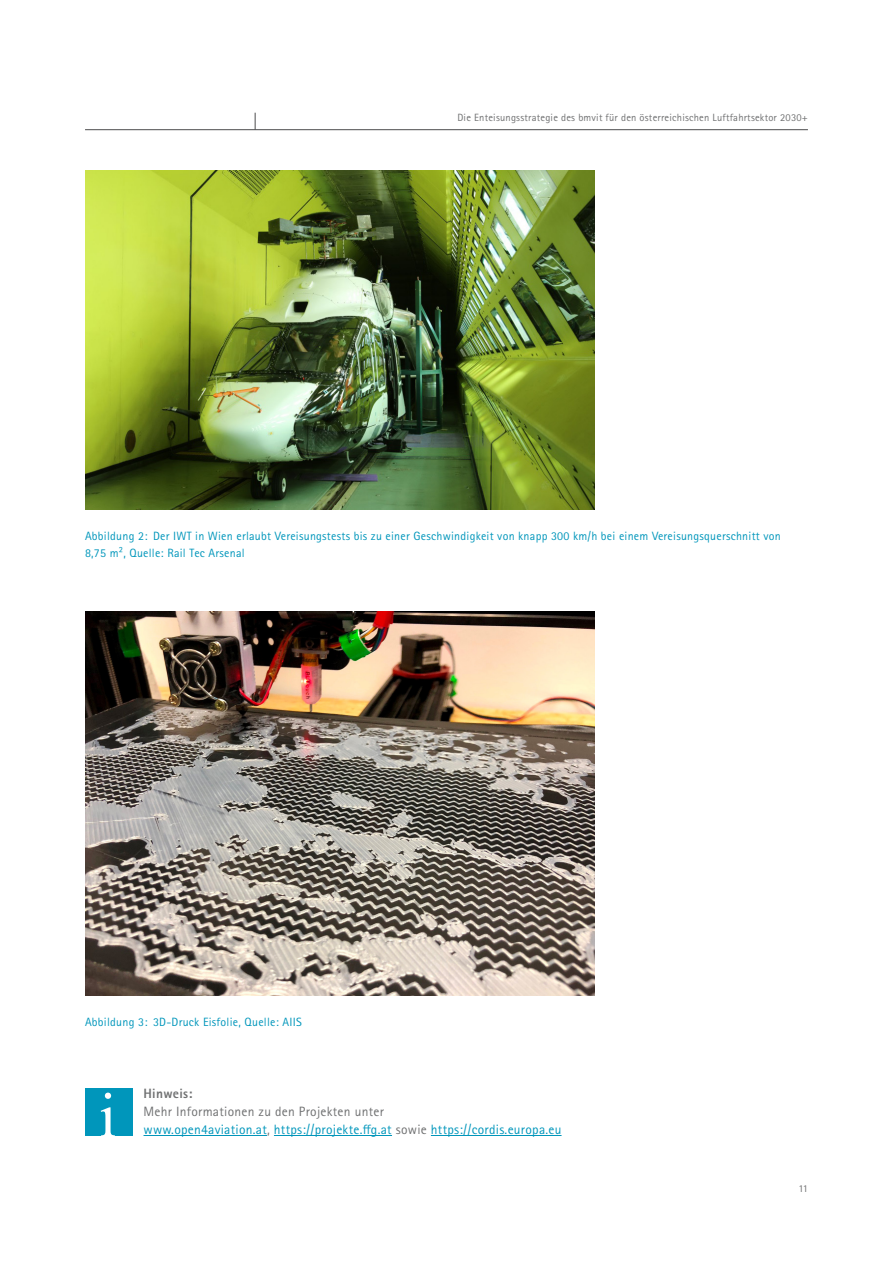
<style>
.page{position:relative;width:893px;height:1263px;background:#fff}
.page>*{position:absolute;margin:0;border:0;box-sizing:border-box;transform-origin:0 0}
.t1{font:63px "Times New Roman";color:#fff}
.t2{font:13.5px/18px "Rotis Sans Serif Pro";letter-spacing:.02em;color:#0096bb}
.t3{font:800 13.5px "Rotis Sans Serif Pro";letter-spacing:.02em;color:#707172}
.t4{font:12px/16.5px "Rotis Sans Serif Pro";letter-spacing:.02em;color:#0096bb}
.t5{font:10.5px "Rotis Sans Serif Pro";letter-spacing:.02em;color:#707172}
.s1{color:#707172}
</style>
<div class="page">
<hr style="left:85px;top:129px;width:723px;height:1px;background:#4b4b4d">
<svg style="left:255px;top:113px;width:1px;height:17px"></svg>
<hr style="left:144px;top:1135px;width:123px;height:1px;background:#0096bb">
<hr style="left:274px;top:1135px;width:118px;height:1px;background:#0096bb">
<hr style="left:431px;top:1135px;width:131px;height:1px;background:#0096bb">
<div style="left:85px;top:1088px;width:48px;height:47px;background:#0096bb"></div>
<img style="left:85px;top:170px;width:510px;height:340px">
<img style="left:85px;top:611px;width:510px;height:385px">
<p class="t5" style="left:457px;top:111px;width:352px">Die Enteisungsstrategie des bmvit für den österreichischen Luftfahrtsektor 2030+</p>
<p class="t4" style="left:85px;top:528px;width:697px">Abbildung 2: Der IWT in Wien erlaubt Vereisungstests bis zu einer Geschwindigkeit von knapp 300 km/h bei einem Vereisungsquerschnitt von<br>8,75 m², Quelle: Rail Tec Arsenal</p>
<p class="t4" style="left:85px;top:1014px;width:218px">Abbildung 3: 3D-Druck Eisfolie, Quelle: AIIS</p>
<h1 class="t1" style="left:99px;top:1073px;width:19px">i</h1>
<p class="t3" style="left:144px;top:1085px;width:50px">Hinweis:</p>
<p class="t2" style="left:144px;top:1103px;width:420px"><span class="s1">Mehr Informationen zu den Projekten unter<br></span>www.open4aviation.at<span class="s1">,</span> https://projekte.ffg.at <span class="s1">sowie</span> https://cordis.europa.eu</p>
<p class="t5" style="left:798px;top:1182px;width:11px">11</p>
</div>
